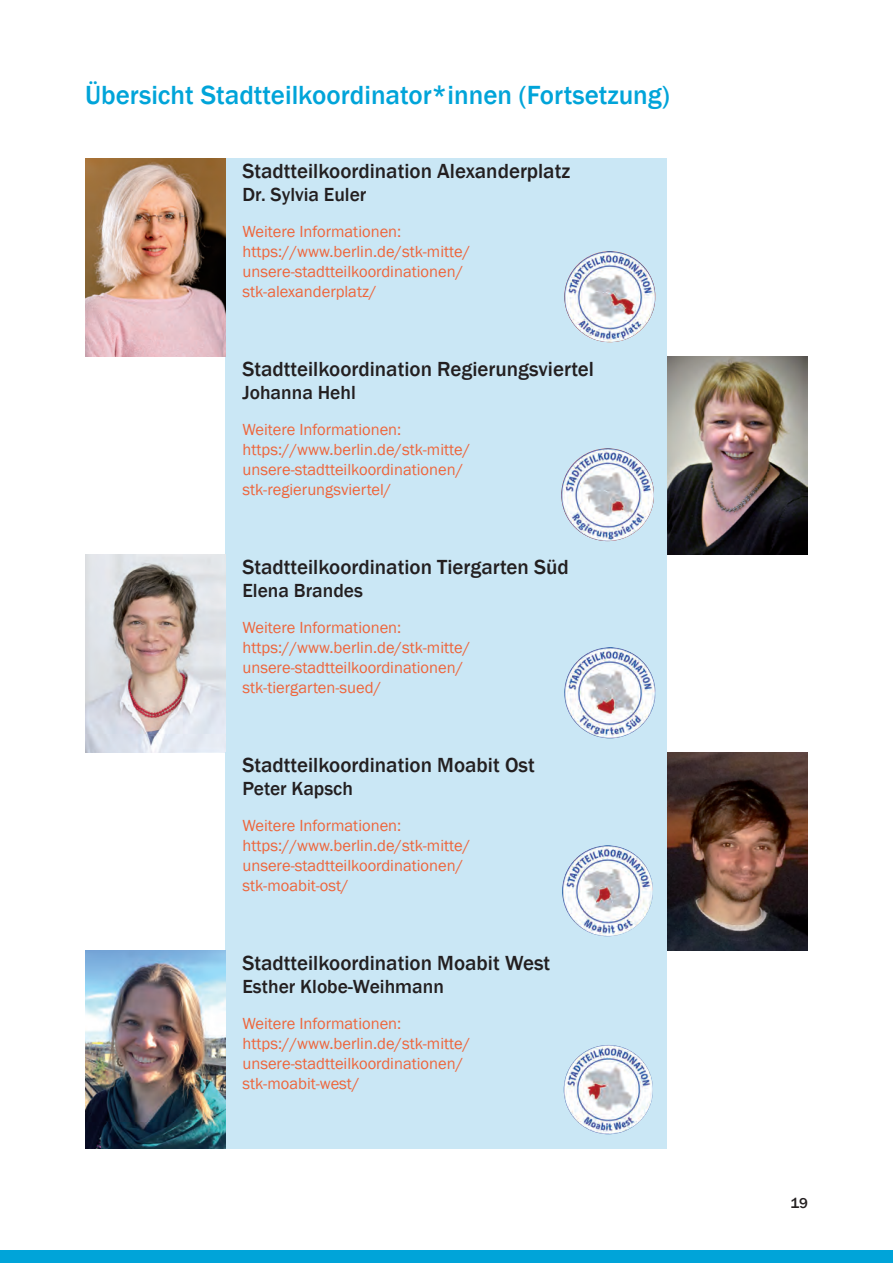
<style>
.page{position:relative;width:893px;height:1263px;background:#fff}
.page>*{position:absolute;margin:0;border:0;box-sizing:border-box;transform-origin:0 0}
.t1{font:500 27px "Franklin Gothic";color:#00a4d9}
.t2{font:500 21px "Franklin Gothic";color:#231f20}
.t3{font:500 19.5px "Franklin Gothic";color:#231f20}
.t4{font:16.5px/19.8px "Franklin Gothic";color:#ee653b}
.t5{font:500 15px "Franklin Gothic";color:#231f20}
</style>
<div class="page">
<div style="left:0;top:1250px;width:893px;height:13px;background:#00a4d9"></div>
<div style="left:225px;top:356px;width:442px;height:198px;background:#cae7f5"></div>
<div style="left:225px;top:158px;width:442px;height:198px;background:#cae7f5"></div>
<img style="left:85px;top:158px;width:140px;height:198px">
<img style="left:667px;top:356px;width:141px;height:198px">
<div style="left:225px;top:554px;width:442px;height:198px;background:#cae7f5"></div>
<img style="left:85px;top:554px;width:140px;height:198px">
<div style="left:225px;top:752px;width:442px;height:198px;background:#cae7f5"></div>
<img style="left:667px;top:752px;width:141px;height:198px">
<div style="left:225px;top:950px;width:442px;height:198px;background:#cae7f5"></div>
<img style="left:85px;top:950px;width:140px;height:198px">
<img style="left:564px;top:251px;width:91px;height:91px">
<img style="left:561px;top:448px;width:93px;height:93px;border-radius:46px">
<img style="left:564px;top:647px;width:91px;height:91px;border-radius:46px">
<img style="left:562px;top:845px;width:91px;height:91px;border-radius:45px">
<img style="left:564px;top:1045px;width:89px;height:89px;border-radius:45px">
<h1 class="t1" style="left:85px;top:78px;width:586px">Übersicht Stadtteilkoordinator*innen (Fortsetzung)</h1>
<p class="t2" style="left:242px;top:158px;width:329px">Stadtteilkoordination Alexanderplatz</p>
<p class="t3" style="left:242px;top:183px;width:125px">Dr. Sylvia Euler</p>
<p class="t4" style="left:242px;top:222px;width:229px">Weitere Informationen: https://www.berlin.de/stk-mitte/ unsere-stadtteilkoordinationen/ stk-alexanderplatz/</p>
<p class="t2" style="left:242px;top:356px;width:353px">Stadtteilkoordination Regierungsviertel</p>
<p class="t3" style="left:242px;top:381px;width:115px">Johanna Hehl</p>
<p class="t4" style="left:242px;top:420px;width:229px">Weitere Informationen: https://www.berlin.de/stk-mitte/ unsere-stadtteilkoordinationen/ stk-regierungsviertel/</p>
<p class="t2" style="left:242px;top:554px;width:328px">Stadtteilkoordination Tiergarten Süd</p>
<p class="t3" style="left:242px;top:579px;width:122px">Elena Brandes</p>
<p class="t4" style="left:242px;top:618px;width:229px">Weitere Informationen: https://www.berlin.de/stk-mitte/ unsere-stadtteilkoordinationen/ stk-tiergarten-sued/</p>
<p class="t2" style="left:242px;top:752px;width:294px">Stadtteilkoordination Moabit Ost</p>
<p class="t3" style="left:242px;top:777px;width:112px">Peter Kapsch</p>
<p class="t4" style="left:242px;top:816px;width:229px">Weitere Informationen: https://www.berlin.de/stk-mitte/ unsere-stadtteilkoordinationen/ stk-moabit-ost/</p>
<p class="t2" style="left:242px;top:950px;width:309px">Stadtteilkoordination Moabit West</p>
<p class="t3" style="left:242px;top:975px;width:203px">Esther Klobe-Weihmann</p>
<p class="t4" style="left:242px;top:1014px;width:229px">Weitere Informationen: https://www.berlin.de/stk-mitte/ unsere-stadtteilkoordinationen/ stk-moabit-west/</p>
<p class="t5" style="left:790px;top:1193px;width:19px">19</p>
</div>
